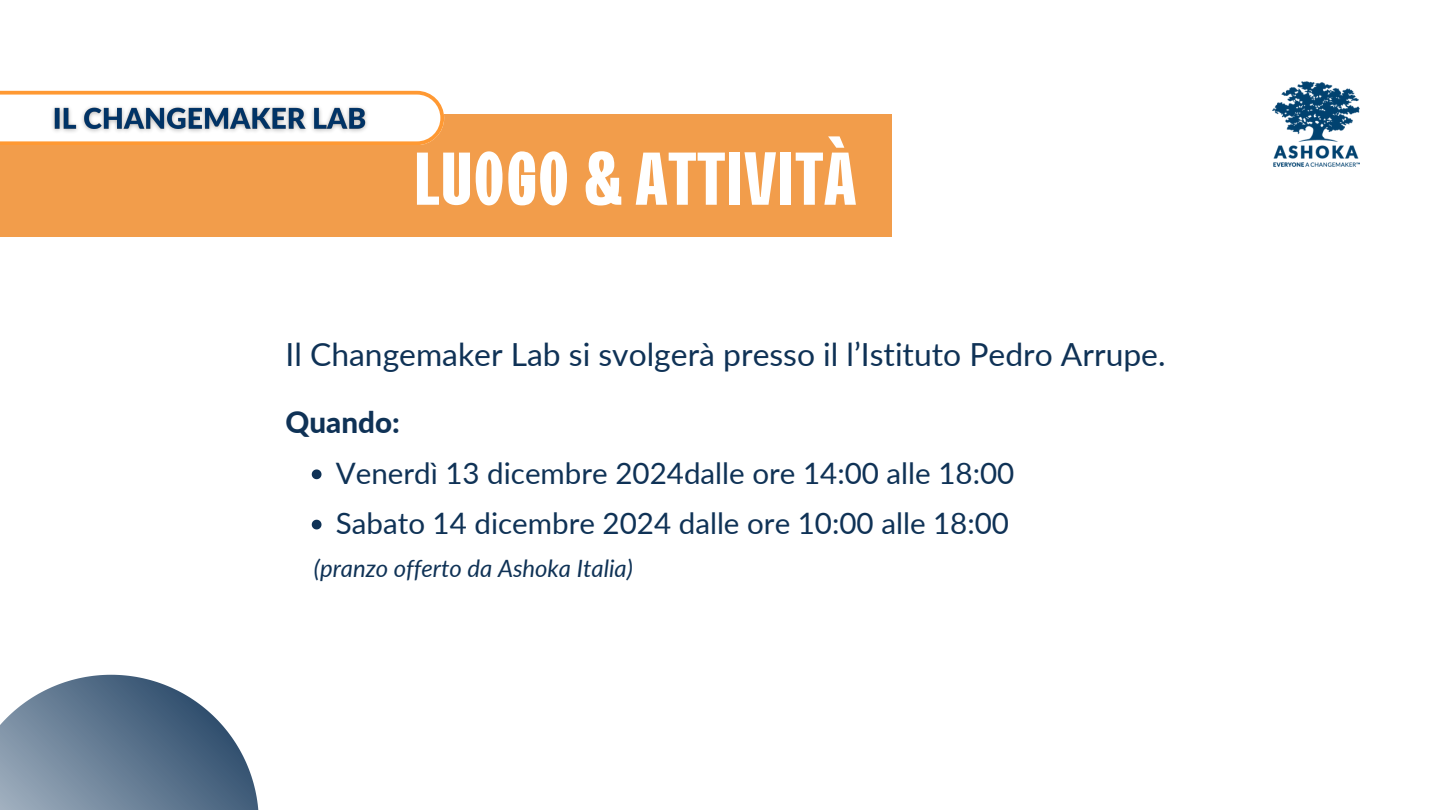
<style>
.page{position:relative;width:1440px;height:810px;background:#fff}
.page>*{position:absolute;margin:0;border:0;box-sizing:border-box;transform-origin:0 0}
.t1{font:700 condensed 74.5px "Lazord";color:#fff}
.t2{font:31.8px "Lato";color:#0f3256}
.t3{font:29.6px "Lato";color:#0f3256}
.t4{font:800 29.6px "Lato";color:#0f3256}
.t5{font:italic 23.9px "Lato";color:#0f3256}
</style>
<div class="page">
<svg style="left:0;top:675px;width:259px;height:135px"></svg>
<div style="left:0;top:114px;width:892px;height:122px;background:#f29d4b"></div>
<svg style="left:0;top:91px;width:444px;height:54px"></svg>
<img style="left:1272px;top:81px;width:87px;height:85px">
<img style="left:47px;top:100px;width:325px;height:38px">
<svg style="left:312px;top:469px;width:10px;height:10px"></svg>
<svg style="left:312px;top:520px;width:10px;height:9px"></svg>
<h3 class="t1" style="left:413px;top:141px;width:445px">LUOGO &amp; ATTIVITÀ</h3>
<p class="t2" style="left:286px;top:335px;width:882px">Il Changemaker Lab si svolgerà presso il l’Istituto Pedro Arrupe.</p>
<h2 class="t4" style="left:286px;top:404px;width:116px">Quando:</h2>
<p class="t3" style="left:336px;top:454px;width:680px">Venerdì 13 dicembre 2024dalle ore 14:00 alle 18:00</p>
<p class="t3" style="left:336px;top:505px;width:675px">Sabato 14 dicembre 2024 dalle ore 10:00 alle 18:00</p>
<p class="t5" style="left:314px;top:554px;width:321px">(pranzo offerto da Ashoka Italia)</p>
</div>
